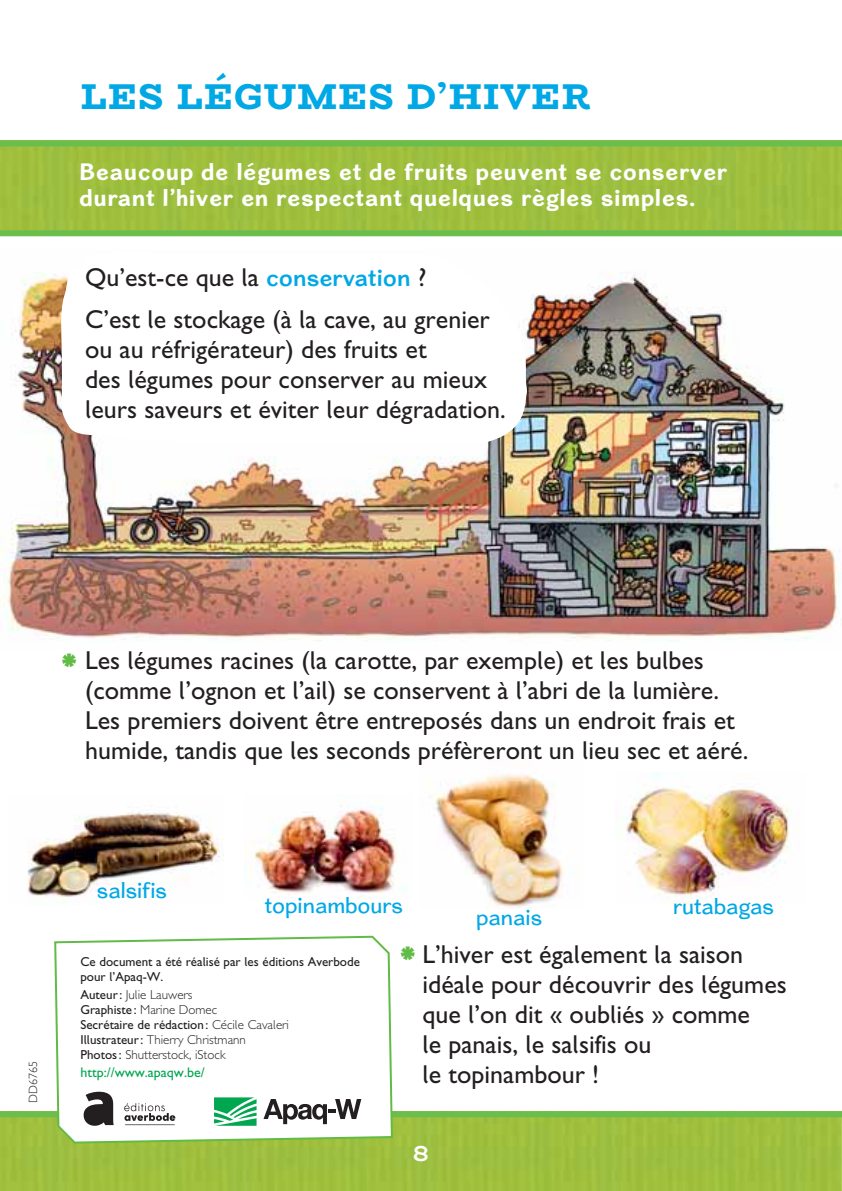
<style>
.page{position:relative;width:842px;height:1191px;background:#fff}
.page>*{position:absolute;margin:0;border:0;box-sizing:border-box;transform-origin:0 0}
.t1{font:42px "Pakenham Kayo";color:#62bb46}
.t2{font:800 36px "Bio Rhyme";letter-spacing:.03em;color:#00a8e5}
.t3{font:500 26px/30px "Averbode Gill";color:#231f20}
.t4{font:700 24px/26px "Cardigan Rg";letter-spacing:.02em;color:#fff}
.t5{font:700 24px "Bio Rhyme";color:#fff}
.t6{font:22px "Cardigan Rg";color:#00a8e5}
.t7{font:500 14px "Averbode Gill";color:#00a650}
.t8{font:300 13px/15px "Averbode Gill";color:#231f20}
.t9{font:500 13px/15px "Averbode Gill";color:#231f20}
.t10{font:300 12px "Averbode Gill";color:#231f20}
.s1{font-family:"Cardigan Sb";font-weight:400;font-size:24px;color:#00a8e5}
.s2{font-weight:500}
</style>
<div class="page">
<img style="left:0;top:272px;width:840px;height:369px">
<div style="left:0;top:146px;width:842px;height:84px;background:#9ebf3e"></div>
<div style="left:0;top:140px;width:842px;height:6px;background:#6bbe4c"></div>
<div style="left:0;top:230px;width:842px;height:6px;background:#6bbe4c"></div>
<img style="left:622px;top:772px;width:178px;height:131px">
<img style="left:245px;top:806px;width:161px;height:87px">
<img style="left:426px;top:774px;width:138px;height:134px">
<img style="left:27px;top:812px;width:196px;height:87px">
<svg style="left:59px;top:272px;width:468px;height:172px"></svg>
<div style="left:0;top:1117px;width:841px;height:74px;background:#9ebf3f"></div>
<img style="left:841px;top:1111px;width:1px;height:80px">
<div style="left:0;top:1111px;width:842px;height:6px;background:#6bbe4c"></div>
<svg style="left:53px;top:935px;width:341px;height:209px"></svg>
<svg style="left:263px;top:1099px;width:98px;height:25px"></svg>
<svg style="left:214px;top:1097px;width:43px;height:28px"></svg>
<svg style="left:124px;top:1103px;width:51px;height:18px"></svg>
<hr style="left:125px;top:1124px;width:50px;height:1px;background:#231f20">
<svg style="left:84px;top:1091px;width:30px;height:34px"></svg>
<h2 class="t2" style="left:81px;top:84px;width:511px">LES LÉGUMES D’HIVER</h2>
<p class="t4" style="left:79px;top:161px;width:649px">Beaucoup de légumes et de fruits peuvent se conserver durant l’hiver en respectant quelques règles simples.</p>
<p class="t3" style="left:85px;top:259px;width:406px;line-height:41.4px">Qu’est-ce que la <span class="s1">conservation</span> ?<br>C’est le stockage (à la cave, au grenier</p>
<p class="t3" style="left:85px;top:337px;width:422px">ou au réfrigérateur) des fruits et<br>des légumes pour conserver au mieux leurs saveurs et éviter leur dégradation.</p>
<h1 class="t1" style="left:61px;top:641px;width:18px">*</h1>
<p class="t3" style="left:85px;top:648px;width:665px">Les légumes racines (la carotte, par exemple) et les bulbes (comme l’ognon et l’ail) se conservent à l’abri de la lumière.<br>Les premiers doivent être entreposés dans un endroit frais et humide, tandis que les seconds préfèreront un lieu sec et aéré.</p>
<p class="t10" style="left:26px;top:1103px;width:43px;rotate:-90deg">DD6765</p>
<p class="t6" style="left:97px;top:882px;width:72px">salsifis</p>
<p class="t6" style="left:265px;top:897px;width:140px">topinambours</p>
<p class="t9" style="left:80px;top:955px;width:281px">Ce document a été réalisé par les éditions Averbode pour l’Apaq-W.</p>
<p class="t8" style="left:80px;top:987px;width:210px"><span class="s2">Auteur :</span> Julie Lauwers<br><span class="s2">Graphiste :</span> Marine Domec<br><span class="s2">Secrétaire de rédaction :</span> Cécile Cavaleri<br><span class="s2">Illustrateur :</span> Thierry Christmann<br><span class="s2">Photos :</span> Shutterstock, iStock</p>
<p class="t7" style="left:80px;top:1067px;width:126px">http://www.apaqw.be/</p>
<h1 class="t1" style="left:400px;top:934px;width:18px">*</h1>
<p class="t6" style="left:476px;top:909px;width:67px">panais</p>
<p class="t6" style="left:673px;top:898px;width:102px">rutabagas</p>
<p class="t3" style="left:422px;top:942px;width:366px">L’hiver est également la saison idéale pour découvrir des légumes que l’on dit « oubliés » comme<br>le panais, le salsifis ou<br>le topinambour !</p>
<p class="t5" style="left:413px;top:1139px;width:18px">8</p>
</div>
